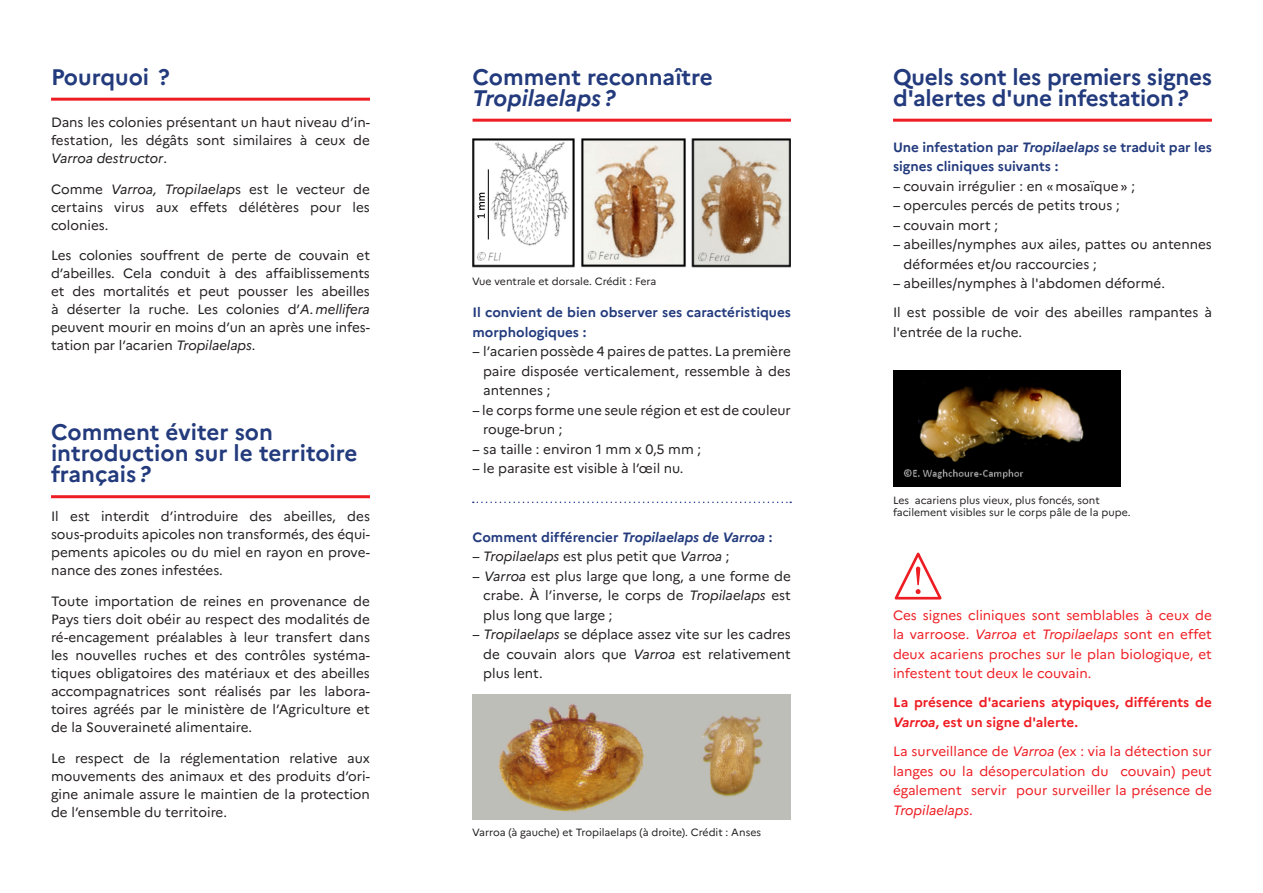
<style>
.page{position:relative;width:1263px;height:893px;background:#fff}
.page>*{position:absolute;margin:0;border:0;box-sizing:border-box;transform-origin:0 0}
.Titre{font:700 22.5px/21px "Marianne";letter-spacing:-.005em;color:#233b7d}
.texte{font:13.5px/18px "Marianne";color:#231f20;text-align:justify}
.texte-2{font:13.5px/19.5px "Marianne";color:#ee1d23;text-align:justify}
.texte-3{font:700 13.5px/19.5px "Marianne";color:#233b7d}
.texte-4{font:700 13.5px/19.5px "Marianne";color:#ee1d23}
.texte-5{font:italic 13.5px "Marianne";color:#231f20}
.t1{font:10.5px/12.6px "Marianne";color:#231f20}
.s1{font-style:italic}
.s2{font-style:normal}
</style>
<div class="page">
<hr style="left:51px;top:98px;width:319px;height:3px;background:#ee1d23">
<hr style="left:51px;top:495px;width:319px;height:3px;background:#ee1d23">
<hr style="left:472px;top:119px;width:319px;height:3px;background:#ee1d23">
<hr style="left:893px;top:119px;width:319px;height:3px;background:#ee1d23">
<svg style="left:473px;top:502px;width:318px;height:1px"></svg>
<img style="left:472px;top:695px;width:319px;height:124px">
<img style="left:472px;top:138px;width:319px;height:130px">
<img style="left:893px;top:370px;width:227px;height:116px">
<svg style="left:894px;top:552px;width:48px;height:48px"></svg>
<p class="Titre" style="left:51px;top:65px;width:120px">Pourquoi ?</p>
<p class="texte" style="left:51px;top:112px;width:320px">Dans les colonies présentant un haut niveau d’in&shy;festation, les dégâts sont similaires à ceux de <span class="s1">Varroa destructor</span>.</p>
<p class="texte" style="left:51px;top:179px;width:320px">Comme <span class="s1">Varroa, Tropilaelap</span>s est le vecteur de certains virus aux effets délétères pour les colonies.</p>
<p class="texte" style="left:51px;top:246px;width:320px">Les colonies souffrent de perte de couvain et d’abeilles. Cela conduit à des affaiblissements et des mortalités et peut pousser les abeilles à déserter la ruche. Les colonies d’<span class="s1">A. mellifera </span>peuvent mourir en moins d’un an après une infes&shy;tation par l’acarien <span class="s1">Tropilaelaps</span>.</p>
<p class="Titre" style="left:51px;top:420px;width:308px">Comment éviter son introduction sur le territoire français <span class="s1">?</span></p>
<p class="texte" style="left:51px;top:507px;width:320px">Il est interdit d’introduire des abeilles, des sous-produits apicoles non transformés, des équi&shy;pements apicoles ou du miel en rayon en prove&shy;nance des zones infestées.</p>
<p class="texte" style="left:51px;top:591px;width:320px">Toute importation de reines en provenance de Pays tiers doit obéir au respect des modalités de ré-encagement préalables à leur transfert dans les nouvelles ruches et des contrôles systéma&shy;tiques obligatoires des matériaux et des abeilles accompagnatrices sont réalisés par les labora&shy;toires agréés par le ministère de l’Agriculture et de la Souveraineté alimentaire.</p>
<p class="texte" style="left:51px;top:748px;width:320px">Le respect de la réglementation relative aux mouvements des animaux et des produits d’ori&shy;gine animale assure le maintien de la protection de l’ensemble du territoire.</p>
<p class="Titre" style="left:472px;top:65px;width:242px">Comment reconnaître<br><span class="s1">Tropilaelaps ?</span></p>
<p class="t1" style="left:472px;top:274px;width:186px">Vue ventrale et dorsale. Crédit : Fera</p>
<p class="texte-3" style="left:472px;top:302px;width:320px">Il convient de bien observer ses caractéristiques morphologiques :</p>
<p class="texte" style="left:483px;top:341px;width:309px;line-height:19.5px;text-indent:-11px">– l’acarien possède 4 paires de pattes. La première paire disposée verticalement, ressemble à des antennes ;</p>
<p class="texte" style="left:483px;top:399px;width:309px;line-height:19.5px;text-indent:-11px">– le corps forme une seule région et est de couleur rouge-brun ;</p>
<p class="texte" style="left:472px;top:439px;width:230px">– sa taille : environ 1 mm x 0,5 mm ;</p>
<p class="texte" style="left:472px;top:458px;width:213px">– le parasite est visible à l’œil nu.</p>
<p class="texte-3" style="left:472px;top:526px;width:301px">Comment différencier <span class="s1">Tropilaelaps de Varroa</span> :</p>
<p class="texte-5" style="left:472px;top:546px;width:259px"><span class="s2">–</span> Tropilaelaps <span class="s2">est plus petit que</span> Varroa <span class="s2">;</span></p>
<p class="texte" style="left:483px;top:565px;width:309px;line-height:19.5px;text-indent:-11px">– <span class="s1">Varroa</span> est plus large que long, a une forme de crabe. À l’inverse, le corps de <span class="s1">Tropilaelaps</span> est plus long que large ;</p>
<p class="texte" style="left:483px;top:623px;width:309px;line-height:19.5px;text-indent:-11px">– <span class="s1">Tropilaelaps</span> se déplace assez vite sur les cadres de couvain alors que <span class="s1">Varroa</span> est relativement plus lent.</p>
<p class="t1" style="left:472px;top:825px;width:290px">Varroa (à gauche) et Tropilaelaps (à droite). Crédit : Anses</p>
<p class="Titre" style="left:893px;top:65px;width:320px">Quels sont les premiers signes d'alertes d'une infestation <span class="s1">?</span></p>
<p class="texte-3" style="left:893px;top:136px;width:320px">Une infestation par <span class="s1">Tropilaelaps</span> se traduit par les signes cliniques suivants :</p>
<p class="texte" style="left:893px;top:176px;width:244px">– couvain irrégulier : en « mosaïque » ;</p>
<p class="texte" style="left:893px;top:195px;width:228px">– opercules percés de petits trous ;</p>
<p class="texte" style="left:893px;top:215px;width:107px">– couvain mort ;</p>
<p class="texte" style="left:904px;top:233px;width:310px;line-height:19.5px;text-indent:-11px">– abeilles/nymphes aux ailes, pattes ou antennes déformées et/ou raccourcies ;</p>
<p class="texte" style="left:893px;top:273px;width:273px">– abeilles/nymphes à l'abdomen déformé.</p>
<p class="texte" style="left:893px;top:302px;width:320px;line-height:19.5px">Il est possible de voir des abeilles rampantes à l'entrée de la ruche.</p>
<p class="t1" style="left:893px;top:493px;width:239px">Les acariens plus vieux, plus foncés, sont facilement visibles sur le corps pâle de la pupe.</p>
<p class="texte-2" style="left:893px;top:604px;width:320px">Ces signes cliniques sont semblables à ceux de la varroose. <span class="s1">Varroa</span> et <span class="s1">Tropilaelaps</span> sont en effet deux acariens proches sur le plan biologique, et infestent tout deux le couvain.</p>
<p class="texte-4" style="left:893px;top:692px;width:320px">La présence d'acariens atypiques, différents de<br><span class="s1">Varroa</span>, est un signe d'alerte.</p>
<p class="texte-2" style="left:893px;top:740px;width:320px">La surveillance de <span class="s1">Varroa</span> (ex : via la détection sur langes ou la désoperculation du couvain) peut également servir pour surveiller la présence de <span class="s1">Tropilaelaps</span>.</p>
</div>
